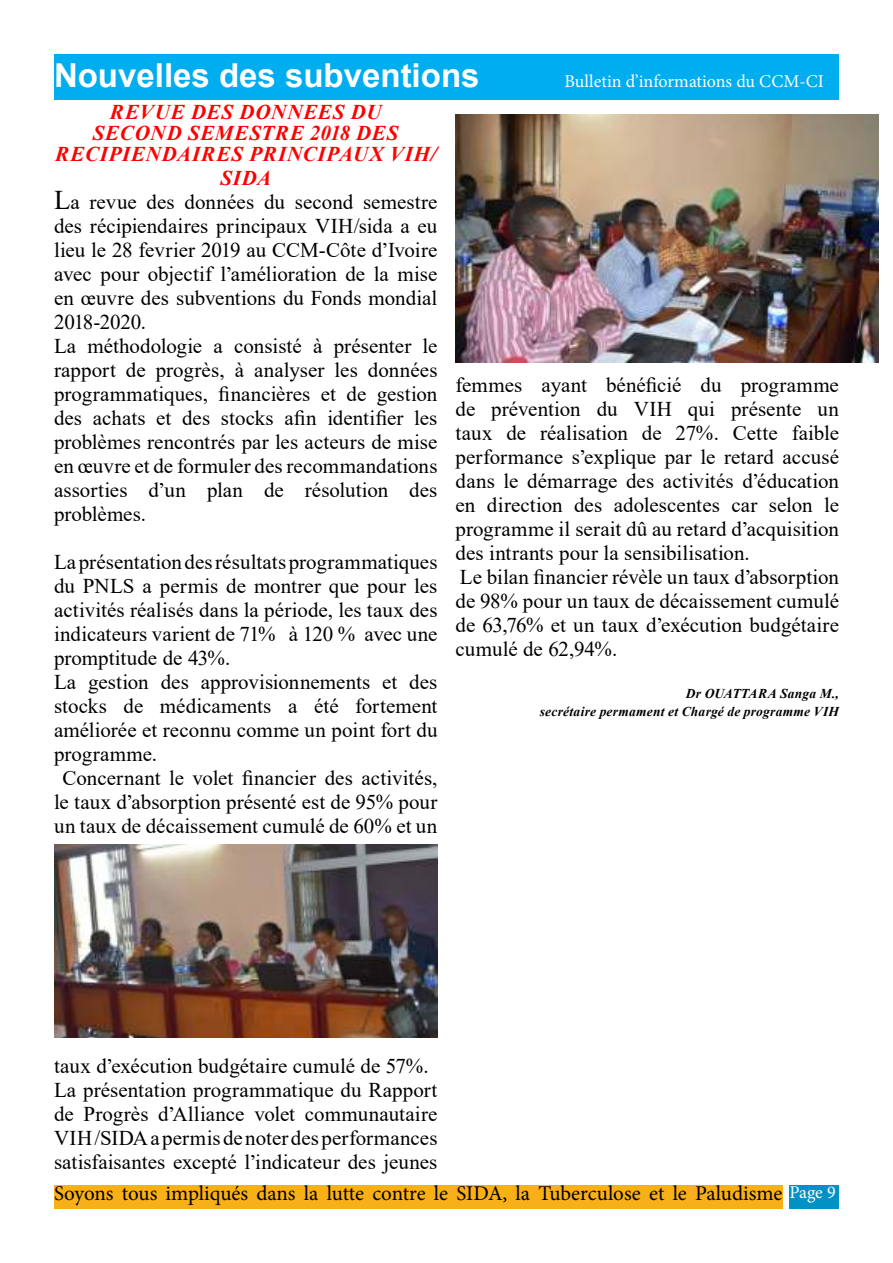
<style>
.page{position:relative;width:893px;height:1263px;background:#fff}
.page>*{position:absolute;margin:0;border:0;box-sizing:border-box;transform-origin:0 0}
.t1{font:700 33px "Arial";color:#fff}
.t2{font:21px/24px "Times New Roman";color:#000}
.t3{font:21px "Minion Pro";letter-spacing:-.005em;color:#000}
.t4{font:italic 700 21px/21px "Times New Roman";letter-spacing:.035em;color:#f00;text-align:center}
.t5{font:18px "Minion Pro";color:#fff}
.t6{font:italic 700 13.5px/18px "Times New Roman";letter-spacing:.015em;color:#000;text-align:right}
.s1{font-weight:700;font-style:italic;color:#f00}
.s2{font-size:27px}
.s3{font-size:18px;color:#fff}
</style>
<div class="page">
<div style="left:789px;top:1185px;width:50px;height:24px;background:#0092c4"></div>
<div style="left:54px;top:1185px;width:728px;height:24px;background:#f7b018"></div>
<div style="left:54px;top:54px;width:785px;height:46px;background:#00adef"></div>
<img style="left:54px;top:844px;width:383px;height:194px">
<img style="left:455px;top:114px;width:423px;height:248px">
<h1 class="t1" style="left:54px;top:63px;width:427px">Nouvelles des subventions</h1>
<p class="t5" style="left:564px;top:74px;width:261px">Bulletin d’informations du CCM-CI</p>
<p class="t4" style="left:55px;top:104px;width:383px">REVUE DES DONNEES DU<br>SECOND SEMESTRE 2018 DES<br>RECIPIENDAIRES PRINCIPAUX VIH/</p>
<p class="t2" style="left:54px;top:166px;width:385px;text-indent:166px"><span class="s1">SIDA<br></span><span class="s2">L</span>a revue des données du second semestre des récipiendaires principaux VIH/sida a eu lieu le 28 fevrier 2019 au CCM-Côte d’Ivoire avec pour objectif l’amélioration de la mise en œuvre des subventions du Fonds mondial 2018-2020.<br>La méthodologie a consisté à présenter le rapport de progrès, à analyser les données programmatiques, financières et de gestion des achats et des stocks afin identifier les problèmes rencontrés par les acteurs de mise en œuvre et de formuler des recommandations assorties d’un plan de résolution des problèmes.</p>
<p class="t2" style="left:54px;top:550px;width:385px">La présentation des résultats programmatiques</p>
<p class="t2" style="left:54px;top:576px;width:385px">du PNLS a permis de montrer que pour les</p>
<p class="t2" style="left:54px;top:598px;width:385px">activités réalisés dans la période, les taux des</p>
<p class="t2" style="left:54px;top:622px;width:385px">indicateurs varient de 71% à 120 % avec une</p>
<p class="t2" style="left:54px;top:646px;width:178px">promptitude de 43%.</p>
<p class="t2" style="left:54px;top:670px;width:385px">La gestion des approvisionnements et des</p>
<p class="t2" style="left:54px;top:694px;width:385px">stocks de médicaments a été fortement</p>
<p class="t2" style="left:54px;top:718px;width:385px">améliorée et reconnu comme un point fort du</p>
<p class="t2" style="left:54px;top:742px;width:105px">programme.</p>
<p class="t2" style="left:62px;top:766px;width:377px">Concernant le volet financier des activités,</p>
<p class="t2" style="left:54px;top:790px;width:385px">le taux d’absorption présenté est de 95% pour</p>
<p class="t2" style="left:54px;top:814px;width:385px">un taux de décaissement cumulé de 60% et un</p>
<p class="t2" style="left:455px;top:373px;width:385px">femmes ayant bénéficié du programme de prévention du VIH qui présente un taux de réalisation de 27%. Cette faible performance s’explique par le retard accusé dans le démarrage des activités d’éducation en direction des adolescentes car selon le programme il serait dû au retard d’acquisition des intrants pour la sensibilisation.<br>Le bilan financier révèle un taux d’absorption de 98% pour un taux de décaissement cumulé de 63,76% et un taux d’exécution budgétaire cumulé de 62,94%.</p>
<p class="t6" style="left:540px;top:686px;width:301px">Dr OUATTARA Sanga M.,<br>secrétaire permament et Chargé de programme VIH</p>
<p class="t2" style="left:54px;top:1054px;width:385px">taux d’exécution budgétaire cumulé de 57%.<br>La présentation programmatique du Rapport de Progrès d’Alliance volet communautaire VIH /SIDA a permis de noter des performances satisfaisantes excepté l’indicateur des jeunes</p>
<p class="t3" style="left:54px;top:1185px;width:783px">Soyons tous impliqués dans la lutte contre le SIDA, la Tuberculose et le Paludisme <span class="s3">Page 9</span></p>
</div>
